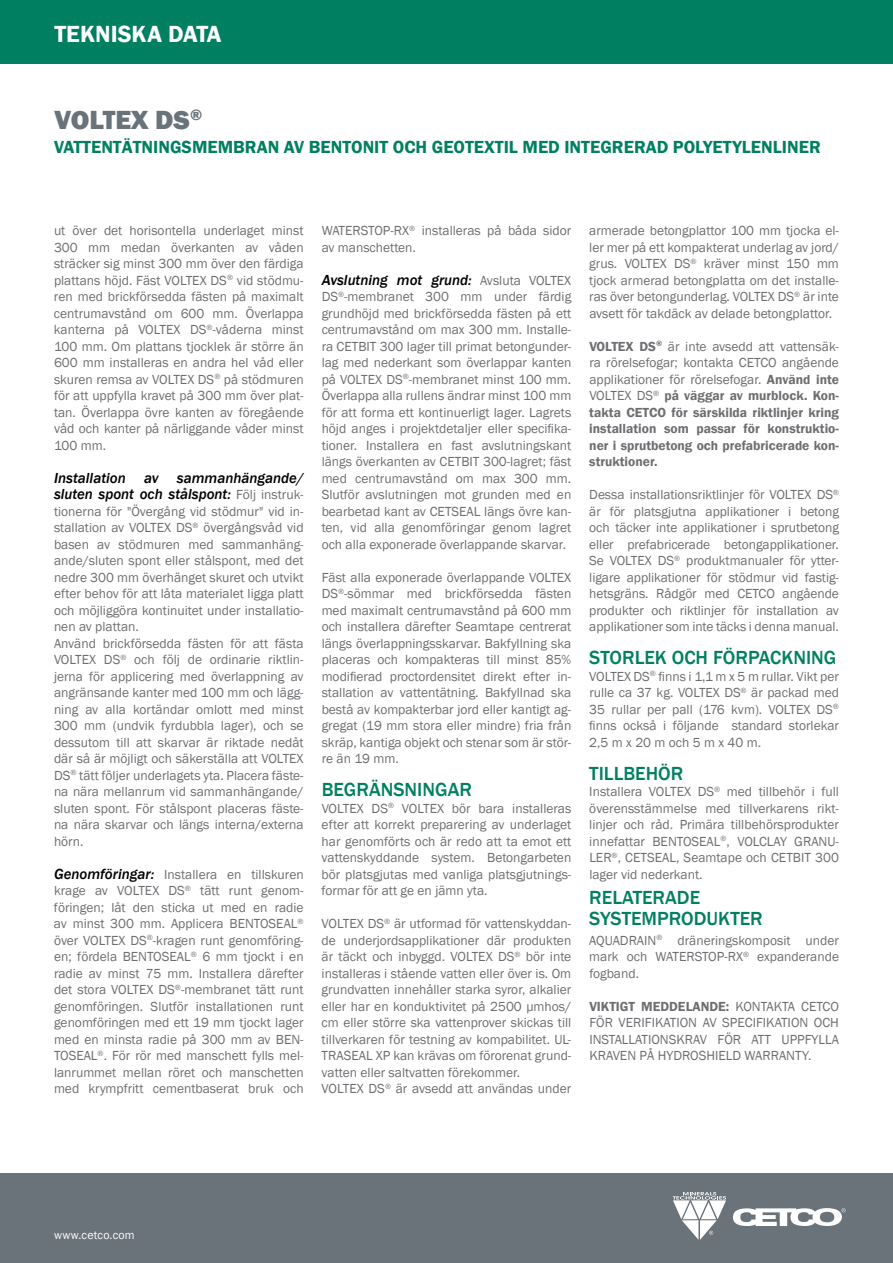
<style>
.page{position:relative;width:893px;height:1263px;background:#fff}
.page>*{position:absolute;margin:0;border:0;box-sizing:border-box;transform-origin:0 0}
.t1{font:800 27px "Franklin Gothic";color:#6a727a}
.t2{font:600 24px "Franklin Gothic";letter-spacing:-.005em;color:#fff}
.t3{font:500 19.5px/21px "Franklin Gothic";color:#008061}
.t4{font:600 18px "Franklin Gothic";color:#008061}
.t5{font:italic 500 15px/16.5px "Franklin Gothic";color:#000}
.t6{font:13.5px/16.5px "Franklin Gothic";color:#6d6e71;text-align:justify}
.t7{font:600 13.5px/16.5px "Franklin Gothic";color:#6d6e71;text-align:justify}
.t8{font:12px "Franklin Gothic";letter-spacing:.02em;color:#fff}
.s1{font-weight:400;font-style:normal;font-size:13.5px;color:#6d6e71}
.s2{font-weight:500;font-style:italic;font-size:15px;color:#000}
.s3{font-weight:400}
.s4{font-weight:600}
</style>
<div class="page">
<div style="left:0;top:0;width:893px;height:64px;background:#008061"></div>
<div style="left:0;top:1174px;width:893px;height:89px;background:#6a727a"></div>
<svg style="left:733px;top:1208px;width:113px;height:18px"></svg>
<svg style="left:673px;top:1192px;width:53px;height:48px"></svg>
<h2 class="t2" style="left:55px;top:20px;width:169px">TEKNISKA DATA</h2>
<h1 class="t1" style="left:54px;top:103px;width:150px">VOLTEX DS<sup>®</sup></h1>
<h3 class="t4" style="left:54px;top:136px;width:768px">VATTENTÄTNINGSMEMBRAN AV BENTONIT OCH GEOTEXTIL MED INTEGRERAD POLYETYLENLINER</h3>
<p class="t6" style="left:54px;top:223px;width:251px">ut över det horisontella underlaget minst 300 mm medan överkanten av våden sträcker sig minst 300 mm över den färdiga plattans höjd. Fäst VOLTEX DS<sup>®</sup> vid stödmu&shy;ren med brickförsedda fästen på maximalt centrumavstånd om 600 mm. Överlappa kanterna på VOLTEX DS<sup>®</sup>-våderna minst 100 mm. Om plattans tjocklek är större än 600 mm installeras en andra hel våd eller skuren remsa av VOLTEX DS<sup>®</sup> på stödmuren för att uppfylla kravet på 300 mm över plat&shy;tan. Överlappa övre kanten av föregående våd och kanter på närliggande våder minst 100 mm.</p>
<p class="t5" style="left:54px;top:470px;width:251px">Installation av sammanhängande/ sluten spont och stålspont: <span class="s1">Följ instruk-</span></p>
<p class="t6" style="left:54px;top:503px;width:251px;text-align:left">tionerna för "Övergång vid stödmur" vid in&shy;stallation av VOLTEX DS<sup>®</sup> övergångsvåd vid basen av stödmuren med sammanhäng&shy;ande/sluten spont eller stålspont, med det nedre 300 mm överhänget skuret och utvikt efter behov för att låta materialet ligga platt och möjliggöra kontinuitet under installatio&shy;nen av plattan.<br>Använd brickförsedda fästen för att fästa VOLTEX DS<sup>®</sup> och följ de ordinarie riktlin&shy;jerna för applicering med överlappning av angränsande kanter med 100 mm och lägg&shy;ning av alla kortändar omlott med minst 300 mm (undvik fyrdubbla lager), och se dessutom till att skarvar är riktade nedåt där så är möjligt och säkerställa att VOLTEX DS<sup>®</sup> tätt följer underlagets yta. Placera fäste&shy;na nära mellanrum vid sammanhängande/ sluten spont. För stålspont placeras fäste&shy;na nära skarvar och längs interna/externa hörn.</p>
<p class="t6" style="left:54px;top:866px;width:251px"><span class="s2">Genomföringar:</span> Installera en tillskuren krage av VOLTEX DS<sup>®</sup> tätt runt genom&shy;föringen; låt den sticka ut med en radie av minst 300 mm. Applicera BENTOSEAL<sup>® </sup>över VOLTEX DS<sup>®</sup>-kragen runt genomföring&shy;en; fördela BENTOSEAL<sup>®</sup> 6 mm tjockt i en radie av minst 75 mm. Installera därefter det stora VOLTEX DS<sup>®</sup>-membranet tätt runt genomföringen. Slutför installationen runt genomföringen med ett 19 mm tjockt lager med en minsta radie på 300 mm av BEN-TOSEAL<sup>®</sup>. För rör med manschett fylls mel&shy;lanrummet mellan röret och manschetten med krympfritt cementbaserat bruk och</p>
<p class="t6" style="left:322px;top:223px;width:251px">WATERSTOP-RX<sup>®</sup> installeras på båda sidor av manschetten.</p>
<p class="t5" style="left:322px;top:272px;width:251px">Avslutning mot grund: <span class="s1">Avsluta VOLTEX</span></p>
<p class="t6" style="left:322px;top:289px;width:251px">DS<sup>®</sup>-membranet 300 mm under färdig grundhöjd med brickförsedda fästen på ett centrumavstånd om max 300 mm. Installe&shy;ra CETBIT 300 lager till primat betongunder&shy;lag med nederkant som överlappar kanten på VOLTEX DS<sup>®</sup>-membranet minst 100 mm.<br>Överlappa alla rullens ändrar minst 100 mm för att forma ett kontinuerligt lager. Lagrets höjd anges i projektdetaljer eller specifika&shy;tioner. Installera en fast avslutningskant längs överkanten av CETBIT 300-lagret; fäst med centrumavstånd om max 300 mm.<br>Slutför avslutningen mot grunden med en bearbetad kant av CETSEAL längs övre kan&shy;ten, vid alla genomföringar genom lagret och alla exponerade överlappande skarvar.</p>
<p class="t6" style="left:322px;top:569px;width:251px">Fäst alla exponerade överlappande VOLTEX DS<sup>®</sup>-sömmar med brickförsedda fästen med maximalt centrumavstånd på 600 mm och installera därefter Seamtape centrerat längs överlappningsskarvar. Bakfyllning ska placeras och kompakteras till minst 85% modifierad proctordensitet direkt efter in&shy;stallation av vattentätning. Bakfyllnad ska bestå av kompakterbar jord eller kantigt ag&shy;gregat (19 mm stora eller mindre) fria från skräp, kantiga objekt och stenar som är stör&shy;re än 19 mm.</p>
<h3 class="t3" style="left:322px;top:779px;width:152px">BEGRÄNSNINGAR</h3>
<p class="t6" style="left:322px;top:800px;width:251px">VOLTEX DS<sup>®</sup> VOLTEX bör bara installeras efter att korrekt preparering av underlaget har genomförts och är redo att ta emot ett vattenskyddande system. Betongarbeten bör platsgjutas med vanliga platsgjutnings&shy;formar för att ge en jämn yta.</p>
<p class="t6" style="left:322px;top:916px;width:251px;text-align:left">VOLTEX DS<sup>®</sup> är utformad för vattenskyddan&shy;de underjordsapplikationer där produkten är täckt och inbyggd. VOLTEX DS<sup>®</sup> bör inte installeras i stående vatten eller över is. Om grundvatten innehåller starka syror, alkalier eller har en konduktivitet på 2500 µmhos/ cm eller större ska vattenprover skickas till tillverkaren för testning av kompabilitet. UL-TRASEAL XP kan krävas om förorenat grund&shy;vatten eller saltvatten förekommer.<br>VOLTEX DS<sup>®</sup> är avsedd att användas under</p>
<p class="t6" style="left:589px;top:223px;width:251px">armerade betongplattor 100 mm tjocka el&shy;ler mer på ett kompakterat underlag av jord/ grus. VOLTEX DS<sup>®</sup> kräver minst 150 mm tjock armerad betongplatta om det installe&shy;ras över betongunderlag. VOLTEX DS<sup>®</sup> är inte avsett för takdäck av delade betongplattor.</p>
<p class="t7" style="left:589px;top:338px;width:251px">VOLTEX DS<sup>®</sup> <span class="s3">är inte avsedd att vattensäk&shy;ra rörelsefogar; kontakta CETCO angående applikationer för rörelsefogar.</span> Använd inte <span class="s3">VOLTEX DS</span><sup>®</sup> på väggar av murblock. Kon&shy;takta CETCO för särskilda riktlinjer kring installation som passar för konstruktio&shy;ner i sprutbetong och prefabricerade kon&shy;struktioner.</p>
<p class="t6" style="left:589px;top:487px;width:251px">Dessa installationsriktlinjer för VOLTEX DS<sup>® </sup>är för platsgjutna applikationer i betong och täcker inte applikationer i sprutbetong eller prefabricerade betongapplikationer.<br>Se VOLTEX DS<sup>®</sup> produktmanualer för ytter&shy;ligare applikationer för stödmur vid fastig&shy;hetsgräns. Rådgör med CETCO angående produkter och riktlinjer för installation av applikationer som inte täcks i denna manual.</p>
<h3 class="t3" style="left:589px;top:647px;width:249px">STORLEK OCH FÖRPACKNING</h3>
<p class="t6" style="left:589px;top:668px;width:251px">VOLTEX DS<sup>®</sup> finns i 1,1 m x 5 m rullar. Vikt per rulle ca 37 kg. VOLTEX DS<sup>®</sup> är packad med 35 rullar per pall (176 kvm). VOLTEX DS<sup>® </sup>finns också i följande standard storlekar 2,5 m x 20 m och 5 m x 40 m.</p>
<h3 class="t3" style="left:589px;top:763px;width:95px">TILLBEHÖR</h3>
<p class="t6" style="left:589px;top:784px;width:251px">Installera VOLTEX DS<sup>®</sup> med tillbehör i full överensstämmelse med tillverkarens rikt&shy;linjer och råd. Primära tillbehörsprodukter innefattar BENTOSEAL<sup>®</sup>, VOLCLAY GRANU-LER<sup>®</sup>, CETSEAL, Seamtape och CETBIT 300 lager vid nederkant.</p>
<h3 class="t3" style="left:589px;top:887px;width:175px">RELATERADE<br>SYSTEMPRODUKTER</h3>
<p class="t6" style="left:589px;top:932px;width:251px">AQUADRAIN<sup>®</sup> dräneringskomposit under mark och WATERSTOP-RX<sup>®</sup> expanderande fogband.</p>
<p class="t6" style="left:589px;top:998px;width:251px"><span class="s4">VIKTIGT MEDDELANDE:</span> KONTAKTA CETCO FÖR VERIFIKATION AV SPECIFIKATION OCH INSTALLATIONSKRAV FÖR ATT UPPFYLLA KRAVEN PÅ HYDROSHIELD WARRANTY.</p>
<p class="t8" style="left:54px;top:1227px;width:82px">www.cetco.com</p>
</div>
